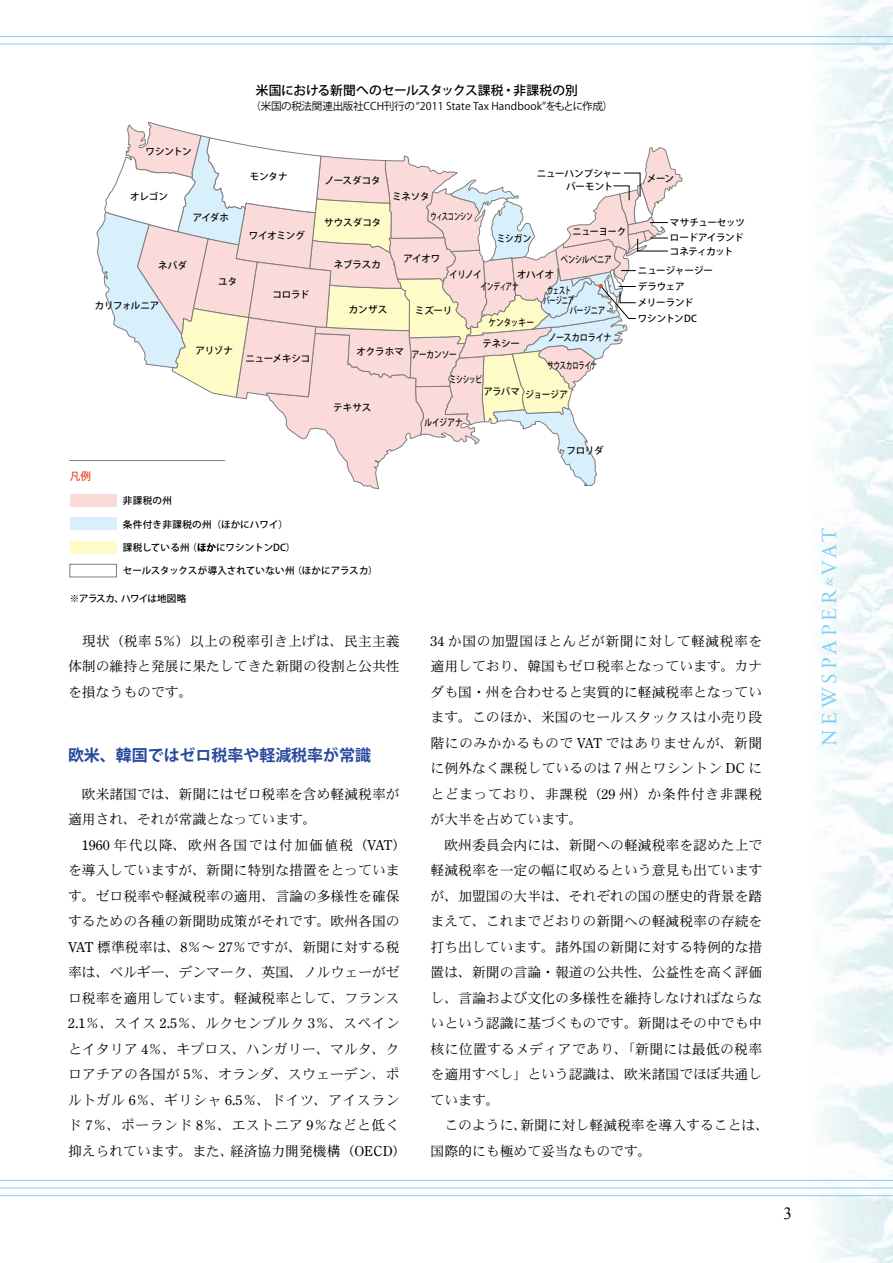
<style>
.page{position:relative;width:893px;height:1263px;background:#fff}
.page>*{position:absolute;margin:0;border:0;box-sizing:border-box;transform-origin:0 0}
.t1{font:21.3px "Adobe Garamond Pro";letter-spacing:.195em;color:#7ecef4}
.t2{font:16.95px "Times New Roman";color:#000}
.t3{font:700 15.9px "Koz Go Pro";color:#26499d}
.t4{font:13.8px/25.5px "DFHS Mincho W3 WIN RKSJ H";color:#000;text-align:justify}
.t5{font:12.75px "Koz Go Pro Medium 90 msp RKSJ H";letter-spacing:-.01em;color:#000}
.t6{font:10.65px "Koz Go Pro Regular 90 msp RKSJ H";letter-spacing:-.02em;color:#000}
.t7{font:10.65px "Koz Go Pro Medium 90 msp RKSJ H";color:#e94829}
.t8{font:9.6px/13.5px "Koz Go Pro Medium 90 msp RKSJ H";letter-spacing:-.01em;color:#000}
.t9{font:9.6px/10.1px "Koz Go Pro Medium 90 msp RKSJ H";letter-spacing:-.01em;color:#000;text-align:center;scale:.65 1}
.t10{font:9.6px "Koz Go Pro Medium 90 msp RKSJ H";letter-spacing:.03em;color:#000}
.t11{font:9.6px "Koz Go Pro Medium 90 msp RKSJ H";letter-spacing:-.01em;color:#000;scale:.8 1}
.t12{font:9.6px/15.5px "Koz Go Pro Medium 90 msp RKSJ H";letter-spacing:-.035em;color:#000}
.t13{font:9.6px "Koz Go Pro Medium 90 msp RKSJ H";letter-spacing:-.055em;color:#000}
.t14{font:9.6px "Koz Go Pro Medium 90 msp RKSJ H";letter-spacing:-.01em;color:#000;scale:.9 1}
.t15{font:9.6px "Koz Go Pro Medium 90 msp RKSJ H";letter-spacing:-.01em;color:#000;scale:.75 1}
.t16{font:9.6px "Koz Go Pro Medium 90 msp RKSJ H";letter-spacing:-.01em;color:#000;scale:.7 1}
.t17{font:9.6px "Koz Go Pro Medium 90 msp RKSJ H";letter-spacing:-.01em;color:#000;scale:.95 1}
.t18{font:9.6px "Koz Go Pro Medium 90 msp RKSJ H";letter-spacing:-.01em;color:#000;scale:.85 1}
.t19{font:9.6px "Koz Go Pro Medium 90 msp RKSJ H";letter-spacing:-.05em;color:#000}
.t20{font:9.6px "Koz Go Pro Medium 90 msp RKSJ H";letter-spacing:-.045em;color:#000}
.s1{font-family:"Century Oldstyle BT"}
</style>
<div class="page">
<div style="left:70px;top:494px;width:46px;height:13px;background:#fadbda"></div>
<div style="left:70px;top:518px;width:46px;height:12px;background:#d8effc"></div>
<div style="left:70px;top:541px;width:46px;height:13px;background:#fffbc7"></div>
<div style="left:70px;top:564px;width:47px;height:13px;border:1px solid #7e7d7e"></div>
<hr style="left:70px;top:460px;width:155px;height:1px;background:#7e7d7e">
<svg style="left:97px;top:121px;width:586px;height:368px"></svg>
<hr style="left:0;top:44px;width:893px;height:1px;background:#7ecef4">
<hr style="left:0;top:36px;width:893px;height:1px;background:#7ecef4">
<hr style="left:0;top:1195px;width:893px;height:1px;background:#7ecef4">
<hr style="left:0;top:1180px;width:893px;height:1px;background:#7ecef4">
<hr style="left:0;top:1188px;width:893px;height:1px;background:#7ecef4">
<p class="t5" style="left:256px;top:82px;width:323px">米国における新聞へのセールスタックス課税・非課税の別</p>
<p class="t6" style="left:250px;top:99px;width:364px">（米国の税法関連出版社CCH刊行の“2011 State Tax Handbook”をもとに作成）</p>
<p class="t8" style="left:146px;top:145px;width:47px">ワシントン</p>
<p class="t8" style="left:130px;top:191px;width:39px">オレゴン</p>
<p class="t8" style="left:193px;top:211px;width:38px">アイダホ</p>
<p class="t8" style="left:158px;top:259px;width:30px">ネバダ</p>
<p class="t19" style="left:95px;top:300px;width:66px">カリフォルニア</p>
<p class="t8" style="left:218px;top:275px;width:20px">ユタ</p>
<p class="t8" style="left:250px;top:170px;width:40px">モンタナ</p>
<p class="t8" style="left:249px;top:229px;width:58px">ワイオミング</p>
<p class="t8" style="left:272px;top:288px;width:38px">コロラド</p>
<p class="t8" style="left:196px;top:345px;width:39px">アリゾナ</p>
<p class="t8" style="left:245px;top:352px;width:66px">ニューメキシコ</p>
<p class="t8" style="left:325px;top:174px;width:57px">ノースダコタ</p>
<p class="t8" style="left:324px;top:217px;width:59px">サウスダコタ</p>
<p class="t8" style="left:334px;top:258px;width:49px">ネブラスカ</p>
<p class="t8" style="left:392px;top:190px;width:39px">ミネソタ</p>
<p class="t9" style="left:431px;top:212px;width:66px">ウィスコンシン</p>
<p class="t8" style="left:404px;top:252px;width:38px">アイオワ</p>
<p class="t14" style="left:449px;top:268px;width:38px">イリノイ</p>
<p class="t8" style="left:566px;top:167px;width:57px;text-indent:-29px">ニューハンプシャーバーモント</p>
<p class="t14" style="left:497px;top:233px;width:40px">ミシガン</p>
<p class="t17" style="left:572px;top:225px;width:58px">ニューヨーク</p>
<p class="t15" style="left:561px;top:254px;width:69px">ペンシルベニア</p>
<p class="t8" style="left:517px;top:268px;width:38px">オハイオ</p>
<p class="t8" style="left:349px;top:303px;width:40px">カンザス</p>
<p class="t8" style="left:357px;top:345px;width:49px">オクラホマ</p>
<p class="t8" style="left:415px;top:304px;width:39px">ミズーリ</p>
<p class="t11" style="left:412px;top:349px;width:58px">アーカンソー</p>
<p class="t16" style="left:480px;top:280px;width:56px">インディアナ</p>
<p class="t11" style="left:488px;top:316px;width:58px">ケンタッキー</p>
<p class="t8" style="left:483px;top:337px;width:39px">テネシー</p>
<p class="t9" style="left:543px;top:286px;width:49px">ウェストバージニア</p>
<p class="t15" style="left:570px;top:304px;width:49px">バージニア</p>
<p class="t18" style="left:548px;top:331px;width:76px">ノースカロライナ</p>
<p class="t9" style="left:547px;top:361px;width:77px">サウスカロライナ</p>
<p class="t16" style="left:449px;top:373px;width:48px">ミシシッピ</p>
<p class="t17" style="left:484px;top:385px;width:39px">アラバマ</p>
<p class="t14" style="left:525px;top:388px;width:49px">ジョージア</p>
<p class="t8" style="left:333px;top:401px;width:40px">テキサス</p>
<p class="t11" style="left:424px;top:416px;width:50px">ルイジアナ</p>
<p class="t8" style="left:566px;top:444px;width:39px">フロリダ</p>
<p class="t7" style="left:70px;top:469px;width:23px">凡例</p>
<p class="t8" style="left:123px;top:495px;width:51px">非課税の州</p>
<p class="t10" style="left:123px;top:518px;width:167px">条件付き非課税の州（ほかにハワイ）</p>
<p class="t8" style="left:123px;top:541px;width:174px">課税している州（ほかにワシントンDC）</p>
<p class="t8" style="left:123px;top:564px;width:256px">セールスタックスが導入されていない州（ほかにアラスカ）</p>
<p class="t13" style="left:70px;top:593px;width:118px">※アラスカ、ハワイは地図略</p>
<p class="t8" style="left:647px;top:172px;width:29px">メーン</p>
<p class="t12" style="left:670px;top:215px;width:76px">マサチューセッツロードアイランド</p>
<p class="t20" style="left:670px;top:245px;width:65px">コネティカット</p>
<p class="t8" style="left:638px;top:264px;width:77px">ニュージャージー</p>
<p class="t8" style="left:638px;top:295px;width:61px;line-height:16px">メリーランドワシントンDC</p>
<p class="t8" style="left:638px;top:280px;width:48px">デラウェア</p>
<p class="t4" style="left:68px;top:628px;width:333px;text-indent:14px">現状（税率 <span class="s1">5</span>％）以上の税率引き上げは、民主主義体制の維持と発展に果たしてきた新聞の役割と公共性を損なうものです。</p>
<p class="t3" style="left:68px;top:745px;width:304px">欧米、韓国ではゼロ税率や軽減税率が常識</p>
<p class="t4" style="left:68px;top:781px;width:333px;text-indent:14px">欧米諸国では、新聞にはゼロ税率を含め軽減税率が適用され、それが常識となっています。</p>
<p class="t4" style="left:68px;top:832px;width:340px;text-align:left;text-indent:14px"><span class="s1">1960</span> 年代以降、欧州各国では付加価値税（<span class="s1">VAT</span>）を導入していますが、新聞に特別な措置をとっています。ゼロ税率や軽減税率の適用、言論の多様性を確保するための各種の新聞助成策がそれです。欧州各国の<br><span class="s1">VAT</span> 標準税率は、<span class="s1">8</span>％～ <span class="s1">27</span>％ですが、新聞に対する税率は、ベルギー、デンマーク、英国、ノルウェーがゼロ税率を適用しています。軽減税率として、フランス<br><span class="s1">2.1</span>％、スイス <span class="s1">2.5</span>％、ルクセンブルク <span class="s1">3</span>％、スペインとイタリア <span class="s1">4</span>％、キプロス、ハンガリー、マルタ、クロアチアの各国が <span class="s1">5</span>％、オランダ、スウェーデン、ポルトガル <span class="s1">6</span>％、ギリシャ <span class="s1">6.5</span>％、ドイツ、アイスランド <span class="s1">7</span>％、ポーランド <span class="s1">8</span>％、エストニア <span class="s1">9</span>％などと低く抑えられています。また、経済協力開発機構（<span class="s1">OECD</span>）</p>
<p class="t4" style="left:430px;top:628px;width:333px"><span class="s1">34</span> か国の加盟国ほとんどが新聞に対して軽減税率を適用しており、韓国もゼロ税率となっています。カナダも国・州を合わせると実質的に軽減税率となっています。このほか、米国のセールスタックスは小売り段階にのみかかるもので <span class="s1">VAT</span> ではありませんが、新聞に例外なく課税しているのは７州とワシントン <span class="s1">DC</span> にとどまっており、非課税（<span class="s1">29</span> 州）か条件付き非課税が大半を占めています。</p>
<p class="t4" style="left:431px;top:832px;width:333px;text-indent:14px">欧州委員会内には、新聞への軽減税率を認めた上で軽減税率を一定の幅に収めるという意見も出ていますが、加盟国の大半は、それぞれの国の歴史的背景を踏まえて、これまでどおりの新聞への軽減税率の存続を打ち出しています。諸外国の新聞に対する特例的な措置は、新聞の言論・報道の公共性、公益性を高く評価し、言論および文化の多様性を維持しなければならないという認識に基づくものです。新聞はその中でも中核に位置するメディアであり、「新聞には最低の税率を適用すべし」という認識は、欧米諸国でほぼ共通しています。</p>
<p class="t4" style="left:431px;top:1112px;width:340px;text-indent:14px">このように、新聞に対し軽減税率を導入することは、国際的にも極めて妥当なものです。</p>
<p class="t2" style="left:784px;top:1202px;width:10px">3</p>
<h1 class="t1" style="left:816px;top:745px;width:219px;rotate:-90deg">NEWSPAPER<sup>&amp;</sup>VAT</h1>
</div>
